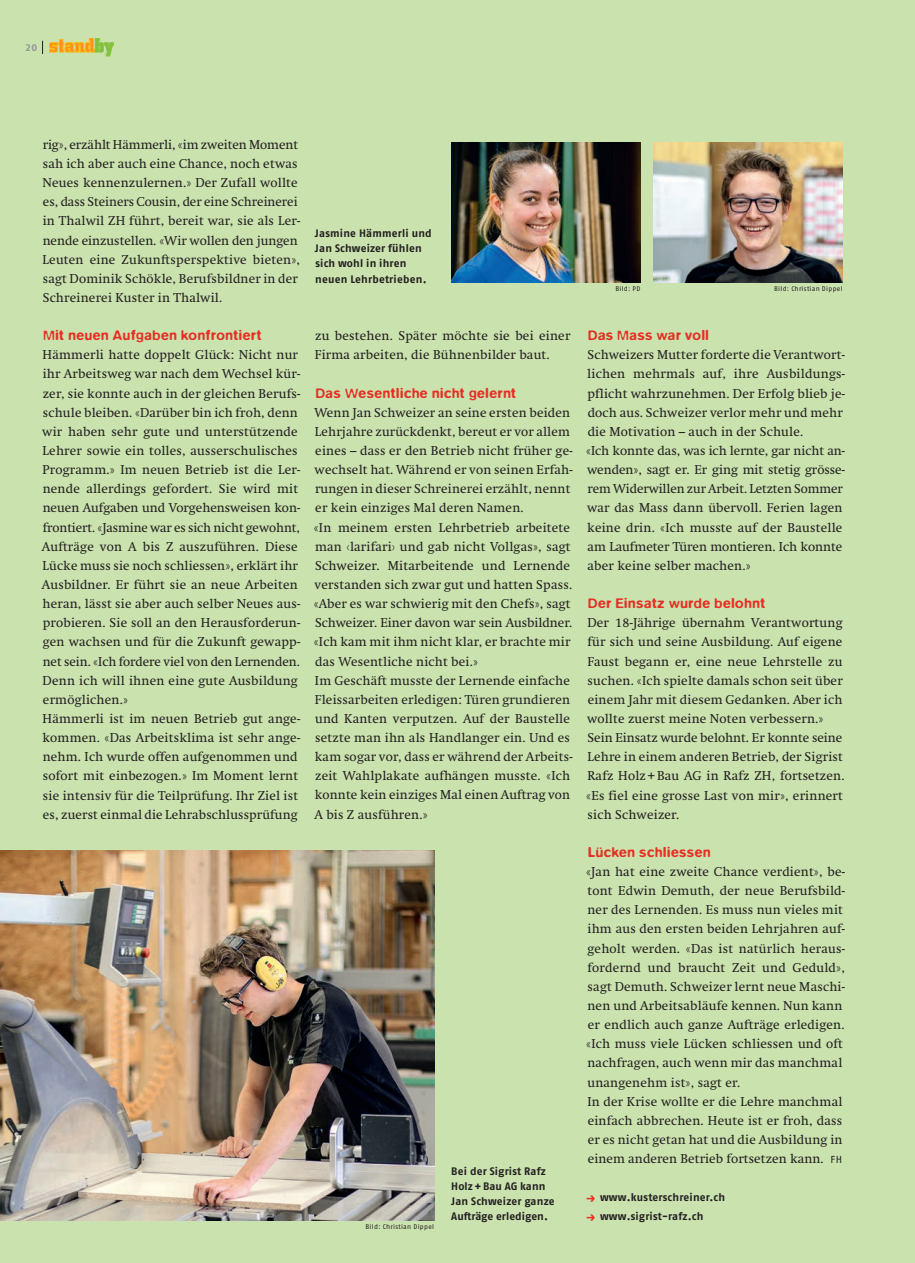
<style>
.page{position:relative;width:915px;height:1263px;background:#fff}
.page>*{position:absolute;margin:0;border:0;box-sizing:border-box;transform-origin:0 0}
.t1{font:500 14.25px "Blur OT";letter-spacing:.04em;color:#e53025}
.t2{font:12.75px/19.2px "Swift";letter-spacing:.02em;color:#231f20}
.t3{font:700 10.8px/15.3px "Fago OT";letter-spacing:.015em;color:#231f20}
.t4{font:700 10.2px "Fago OT";color:#939598}
.t5{font:6.75px "Fago OT";letter-spacing:.045em;color:#231f20}
.s1{font-family:"Fago OT";font-size:10.2px}
.s2{font-size:12px;color:#e53025}
</style>
<div class="page">
<hr style="left:914px;top:0;width:1px;height:1263px;background:#cae2ae">
<div style="left:0;top:0;width:914px;height:1263px;background:#cae2ae"></div>
<svg style="left:42px;top:41px;width:1px;height:13px"></svg>
<svg style="left:49px;top:38px;width:64px;height:18px"></svg>
<img style="left:0;top:850px;width:434px;height:370px">
<img style="left:451px;top:142px;width:189px;height:141px">
<img style="left:653px;top:142px;width:189px;height:141px">
<p class="t4" style="left:26px;top:41px;width:13px">20</p>
<p class="t2" style="left:43px;top:135px;width:259px">rig», erzählt Hämmerli, «im zweiten Moment sah ich aber auch eine Chance, noch etwas Neues kennenzulernen.» Der Zufall wollte es, dass Steiners Cousin, der eine Schreinerei in Thalwil ZH führt, bereit war, sie als Ler&shy;nende einzustellen. «Wir wollen den jungen Leuten eine Zukunftsperspektive bieten», sagt Dominik Schökle, Berufsbildner in der Schreinerei Kuster in Thalwil.</p>
<p class="t1" style="left:43px;top:327px;width:220px">Mit neuen Aufgaben konfrontiert</p>
<p class="t2" style="left:42px;top:345px;width:260px">Hämmerli hatte doppelt Glück: Nicht nur ihr Arbeitsweg war nach dem Wechsel kür&shy;zer, sie konnte auch in der gleichen Berufs&shy;schule bleiben. «Darüber bin ich froh, denn wir haben sehr gute und unterstützende Lehrer sowie ein tolles, ausserschulisches Programm.» Im neuen Betrieb ist die Ler&shy;nende allerdings gefordert. Sie wird mit neuen Aufgaben und Vorgehensweisen kon&shy;frontiert. «Jasmine war es sich nicht gewohnt, Aufträge von A bis Z auszuführen. Diese Lücke muss sie noch schliessen», erklärt ihr Ausbildner. Er führt sie an neue Arbeiten heran, lässt sie aber auch selber Neues aus&shy;probieren. Sie soll an den Herausforderun&shy;gen wachsen und für die Zukunft gewapp&shy;net sein. «Ich fordere viel von den Lernenden.<br>Denn ich will ihnen eine gute Ausbildung ermöglichen.»<br>Hämmerli ist im neuen Betrieb gut ange&shy;kommen. «Das Arbeitsklima ist sehr ange&shy;nehm. Ich wurde offen aufgenommen und sofort mit einbezogen.» Im Moment lernt sie intensiv für die Teilprüfung. Ihr Ziel ist es, zuerst einmal die Lehrabschlussprüfung</p>
<p class="t3" style="left:315px;top:225px;width:118px">Jasmine Hämmerli und<br>Jan Schweizer fühlen sich wohl in ihren neuen Lehrbetrieben.</p>
<p class="t2" style="left:315px;top:326px;width:257px">zu bestehen. Später möchte sie bei einer<br>Firma arbeiten, die Bühnenbilder baut.</p>
<p class="t1" style="left:315px;top:384px;width:202px">Das Wesentliche nicht gelernt</p>
<p class="t2" style="left:313px;top:403px;width:260px">Wenn Jan Schweizer an seine ersten beiden Lehrjahre zurückdenkt, bereut er vor allem eines – dass er den Betrieb nicht früher ge&shy;wechselt hat. Während er von seinen Erfah&shy;rungen in dieser Schreinerei erzählt, nennt er kein einziges Mal deren Namen.<br>«In meinem ersten Lehrbetrieb arbeitete man ‹larifari› und gab nicht Vollgas», sagt Schweizer. Mitarbeitende und Lernende verstanden sich zwar gut und hatten Spass. «Aber es war schwierig mit den Chefs», sagt Schweizer. Einer davon war sein Ausbildner. «Ich kam mit ihm nicht klar, er brachte mir das Wesentliche nicht bei.»<br>Im Geschäft musste der Lernende einfache Fleissarbeiten erledigen: Türen grundieren und Kanten verputzen. Auf der Baustelle setzte man ihn als Handlanger ein. Und es kam sogar vor, dass er während der Arbeits&shy;zeit Wahlplakate aufhängen musste. «Ich konnte kein einziges Mal einen Auftrag von A bis Z ausführen.»</p>
<p class="t5" style="left:365px;top:1222px;width:70px">Bild: Christian Dippel</p>
<p class="t3" style="left:451px;top:1163px;width:105px">Bei der Sigrist Rafz<br>Holz+Bau AG kann<br>Jan Schweizer ganze<br>Aufträge erledigen.</p>
<p class="t5" style="left:615px;top:285px;width:27px">Bild: PD</p>
<p class="t5" style="left:773px;top:285px;width:70px">Bild: Christian Dippel</p>
<p class="t1" style="left:588px;top:327px;width:122px">Das Mass war voll</p>
<p class="t2" style="left:586px;top:345px;width:260px">Schweizers Mutter forderte die Verantwort&shy;lichen mehrmals auf, ihre Ausbildungs&shy;pflicht wahrzunehmen. Der Erfolg blieb je&shy;doch aus. Schweizer verlor mehr und mehr die Motivation – auch in der Schule.<br>«Ich konnte das, was ich lernte, gar nicht an&shy;wenden», sagt er. Er ging mit stetig grösse&shy;rem Widerwillen zur Arbeit. Letzten Sommer war das Mass dann übervoll. Ferien lagen keine drin. «Ich musste auf der Baustelle am Laufmeter Türen montieren. Ich konnte aber keine selber machen.»</p>
<p class="t1" style="left:588px;top:595px;width:179px">Der Einsatz wurde belohnt</p>
<p class="t2" style="left:586px;top:613px;width:260px">Der 18-Jährige übernahm Verantwortung für sich und seine Ausbildung. Auf eigene Faust begann er, eine neue Lehrstelle zu suchen. «Ich spielte damals schon seit über einem Jahr mit diesem Gedanken. Aber ich wollte zuerst meine Noten verbessern.» Sein Einsatz wurde belohnt. Er konnte seine Lehre in einem anderen Betrieb, der Sigrist Rafz Holz + Bau AG in Rafz ZH, fortsetzen. «Es fiel eine grosse Last von mir», erinnert sich Schweizer.</p>
<p class="t1" style="left:588px;top:844px;width:124px">Lücken schliessen</p>
<p class="t2" style="left:586px;top:862px;width:260px">«Jan hat eine zweite Chance verdient», be&shy;tont Edwin Demuth, der neue Berufsbild&shy;ner des Lernenden. Es muss nun vieles mit ihm aus den ersten beiden Lehrjahren auf&shy;geholt werden. «Das ist natürlich heraus&shy;fordernd und braucht Zeit und Geduld», sagt Demuth. Schweizer lernt neue Maschi&shy;nen und Arbeitsabläufe kennen. Nun kann er endlich auch ganze Aufträge erledigen. «Ich muss viele Lücken schliessen und oft nachfragen, auch wenn mir das manchmal unangenehm ist», sagt er.<br>In der Krise wollte er die Lehre manchmal einfach abbrechen. Heute ist er froh, dass er es nicht getan hat und die Ausbildung in einem anderen Betrieb fortsetzen kann. <span class="s1">FH</span></p>
<p class="t3" style="left:585px;top:1190px;width:141px"><span class="s2">→</span> www.kusterschreiner.ch</p>
<p class="t3" style="left:585px;top:1209px;width:119px"><span class="s2">→</span> www.sigrist-rafz.ch</p>
</div>
